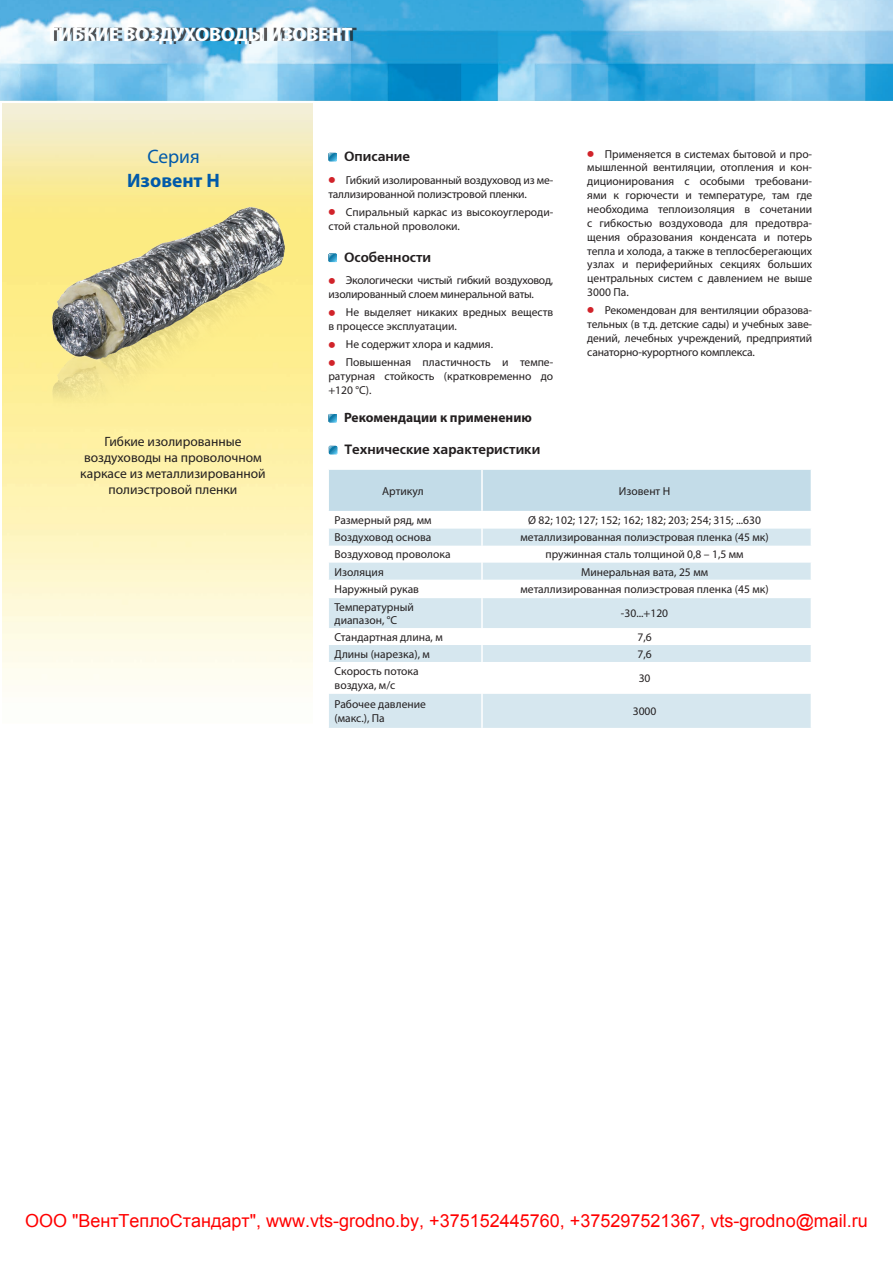
<style>
.page{position:relative;width:893px;height:1263px;background:#fff}
.page>*{position:absolute;margin:0;border:0;box-sizing:border-box;transform-origin:0 0}
.t1{font:700 19.5px "Myriad Pro";color:#fff}
.t2{font:700 19.5px "Myriad Pro";color:#015aaa}
.t3{font:19.5px "Myriad Pro";color:#015aaa}
.t4{font:18px "Arial";color:#f00}
.t5{font:13.5px/16.2px "Myriad Pro";color:#231f20;text-align:center}
.t6{font:700 13.5px "Free Set C";color:#231f20}
.t7{font:700 13.5px "Myriad Pro";color:#231f20}
.t8{font:11.55px/13.8px "Myriad Pro";color:#231f20}
.t9{font:11.55px/13.8px "Myriad Pro";letter-spacing:-.02em;color:#231f20}
.s1{font-family:"Free Set C";font-weight:700;font-size:17.4px;color:#d1232a}
</style>
<div class="page">
<img style="left:0;top:0;width:893px;height:100px">
<svg style="left:328px;top:153px;width:9px;height:8px"></svg>
<svg style="left:328px;top:253px;width:9px;height:9px"></svg>
<svg style="left:328px;top:414px;width:9px;height:8px"></svg>
<svg style="left:329px;top:598px;width:482px;height:130px;fill:#d6e7ef"></svg>
<hr style="left:481px;top:598px;width:2px;height:30px;background:#fff">
<svg style="left:481px;top:628px;width:2px;height:34px"></svg>
<hr style="left:481px;top:662px;width:2px;height:32px;background:#fff">
<hr style="left:481px;top:694px;width:2px;height:34px;background:#fff">
<svg style="left:329px;top:470px;width:482px;height:110px"></svg>
<svg style="left:329px;top:446px;width:8px;height:8px"></svg>
<img style="left:43px;top:206px;width:243px;height:210px">
<div style="left:54px;top:28px;width:303px;height:16px;background:#231f20;opacity:.75"></div>
<h1 class="t1" style="left:49px;top:22px;width:305px">ГИБКИЕ ВОЗДУХОВОДЫ ИЗОВЕНТ</h1>
<h1 class="t3" style="left:147px;top:145px;width:54px">Серия</h1>
<h1 class="t2" style="left:127px;top:168px;width:94px">Изовент Н</h1>
<p class="t6" style="left:344px;top:149px;width:68px">Описание</p>
<p class="t8" style="left:328px;top:173px;width:226px"><span class="s1">•</span> Гибкий изолированный воздуховод из ме&shy;таллизированной полиэстровой пленки.</p>
<p class="t8" style="left:328px;top:205px;width:226px"><span class="s1">•</span> Спиральный каркас из высокоуглероди&shy;стой стальной проволоки.</p>
<p class="t6" style="left:344px;top:250px;width:89px">Особенности</p>
<p class="t9" style="left:328px;top:273px;width:226px"><span class="s1">•</span> Экологически чистый гибкий воздуховод, изолированный слоем минеральной ваты.</p>
<p class="t8" style="left:328px;top:305px;width:226px"><span class="s1">•</span> Не выделяет никаких вредных веществ в процессе эксплуатации.</p>
<p class="t8" style="left:328px;top:337px;width:166px"><span class="s1">•</span> Не содержит хлора и кадмия.</p>
<p class="t8" style="left:328px;top:355px;width:226px;text-align:justify"><span class="s1">•</span> Повышенная пластичность и темпе&shy;ратурная стойкость (кратковременно до +120 °С).</p>
<p class="t7" style="left:344px;top:409px;width:189px">Рекомендации к применению</p>
<p class="t8" style="left:587px;top:147px;width:226px;text-align:justify"><span class="s1">•</span> Применяется в системах бытовой и про&shy;мышленной вентиляции, отопления и кон&shy;диционирования с особыми требовани&shy;ями к горючести и температуре, там где необходима теплоизоляция в сочетании с гибкостью воздуховода для предотвра&shy;щения образования конденсата и потерь тепла и холода, а также в теплосберегающих узлах и периферийных секциях больших центральных систем с давлением не выше 3000 Па.</p>
<p class="t8" style="left:587px;top:303px;width:226px;text-align:justify"><span class="s1">•</span> Рекомендован для вентиляции образова&shy;тельных (в т.д. детские сады) и учебных заве&shy;дений, лечебных учреждений, предприятий санаторно-курортного комплекса.</p>
<p class="t5" style="left:80px;top:433px;width:187px">Гибкие изолированные воздуховоды на проволочном каркасе из металлизированной полиэстровой пленки</p>
<p class="t6" style="left:344px;top:442px;width:198px">Технические характеристики</p>
<p class="t8" style="left:382px;top:484px;width:43px">Артикул</p>
<p class="t8" style="left:619px;top:484px;width:53px">Изовент Н</p>
<p class="t8" style="left:335px;top:513px;width:98px">Размерный ряд, мм</p>
<p class="t8" style="left:528px;top:513px;width:234px">Ø 82; 102; 127; 152; 162; 182; 203; 254; 315; ...630</p>
<p class="t8" style="left:335px;top:530px;width:98px">Воздуховод основа</p>
<p class="t8" style="left:521px;top:530px;width:250px">металлизированная полиэстровая пленка (45 мк)</p>
<p class="t8" style="left:335px;top:547px;width:118px">Воздуховод проволока</p>
<p class="t8" style="left:545px;top:547px;width:200px">пружинная сталь толщиной 0,8 – 1,5 мм</p>
<p class="t8" style="left:335px;top:564px;width:51px">Изоляция</p>
<p class="t8" style="left:581px;top:564px;width:129px">Минеральная вата, 25 мм</p>
<p class="t8" style="left:335px;top:582px;width:86px">Наружный рукав</p>
<p class="t8" style="left:521px;top:582px;width:250px">металлизированная полиэстровая пленка (45 мк)</p>
<p class="t8" style="left:335px;top:599px;width:81px">Температурный диапазон, °С</p>
<p class="t8" style="left:621px;top:606px;width:49px">-30...+120</p>
<p class="t8" style="left:335px;top:630px;width:110px">Стандартная длина, м</p>
<p class="t8" style="left:637px;top:630px;width:16px">7,6</p>
<p class="t8" style="left:335px;top:647px;width:97px">Длины (нарезка), м</p>
<p class="t8" style="left:637px;top:647px;width:16px">7,6</p>
<p class="t8" style="left:335px;top:664px;width:86px">Скорость потока воздуха, м/с</p>
<p class="t8" style="left:639px;top:671px;width:13px">30</p>
<p class="t8" style="left:335px;top:697px;width:93px">Рабочее давление (макс.), Па</p>
<p class="t8" style="left:633px;top:704px;width:25px">3000</p>
<h2 class="t4" style="left:25px;top:1209px;width:844px">ООО "ВентТеплоСтандарт", www.vts-grodno.by, +375152445760, +375297521367, vts-grodno@mail.ru</h2>
</div>
